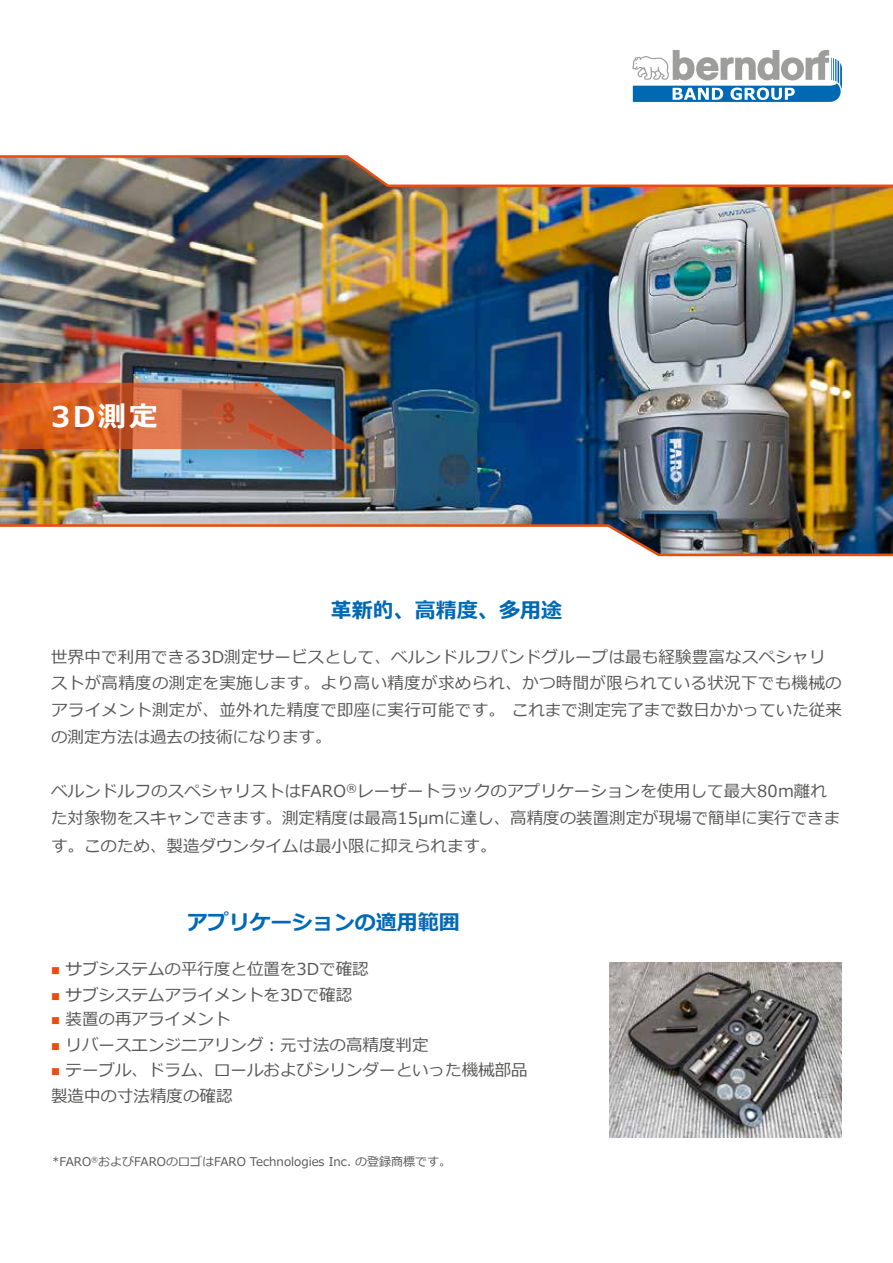
<style>
.page{position:relative;width:893px;height:1263px;background:#fff}
.page>*{position:absolute;margin:0;border:0;box-sizing:border-box;transform-origin:0 0}
.t1{font:700 28.5px "Meiryo";color:#fff}
.t2{font:700 21px "Meiryo";color:#0069b4}
.t3{font:16.5px/26.7px "Meiryo";color:#575756}
.t4{font:12px "Meiryo";color:#575756}
.s1{color:#e94e0f}
</style>
<div class="page">
<img style="left:0;top:155px;width:893px;height:402px">
<img style="left:609px;top:962px;width:233px;height:175px">
<img style="left:0;top:383px;width:354px;height:66px">
<svg style="left:632px;top:50px;width:210px;height:52px"></svg>
<h1 class="t1" style="left:51px;top:397px;width:108px">3D測定</h1>
<p class="t2" style="left:331px;top:596px;width:233px">革新的、高精度、多用途</p>
<p class="t3" style="left:51px;top:644px;width:792px">世界中で利用できる3D測定サービスとして、ベルンドルフバンドグループは最も経験豊富なスペシャリストが高精度の測定を実施します。より高い精度が求められ、かつ時間が限られている状況下でも機械のアライメント測定が、並外れた精度で即座に実行可能です。これまで測定完了まで数日かかっていた従来の測定方法は過去の技術になります。</p>
<p class="t3" style="left:51px;top:778px;width:791px;line-height:27.5px">ベルンドルフのスペシャリストはFARO<sup>®</sup>レーザートラックのアプリケーションを使用して最大80m離れた対象物をスキャンできます。測定精度は最高15μmに達し、高精度の装置測定が現場で簡単に実行できます。このため、製造ダウンタイムは最小限に抑えられます。</p>
<p class="t2" style="left:187px;top:908px;width:275px">アプリケーションの適用範囲</p>
<p class="t3" style="left:51px;top:957px;width:319px"><span class="s1">■</span> サブシステムの平行度と位置を3Dで確認</p>
<p class="t3" style="left:51px;top:982px;width:303px"><span class="s1">■</span> サブシステムアライメントを3Dで確認</p>
<p class="t3" style="left:51px;top:1007px;width:181px"><span class="s1">■</span> 装置の再アライメント</p>
<p class="t3" style="left:51px;top:1032px;width:379px"><span class="s1">■</span> リバースエンジニアリング：元寸法の高精度判定</p>
<p class="t3" style="left:51px;top:1058px;width:478px;line-height:25.5px"><span class="s1">■</span> テーブル、ドラム、ロールおよびシリンダーといった機械部品製造中の寸法精度の確認</p>
<p class="t4" style="left:52px;top:1153px;width:401px">*FARO<sup>®</sup>およびFAROのロゴはFARO Technologies Inc. の登録商標です。</p>
</div>
